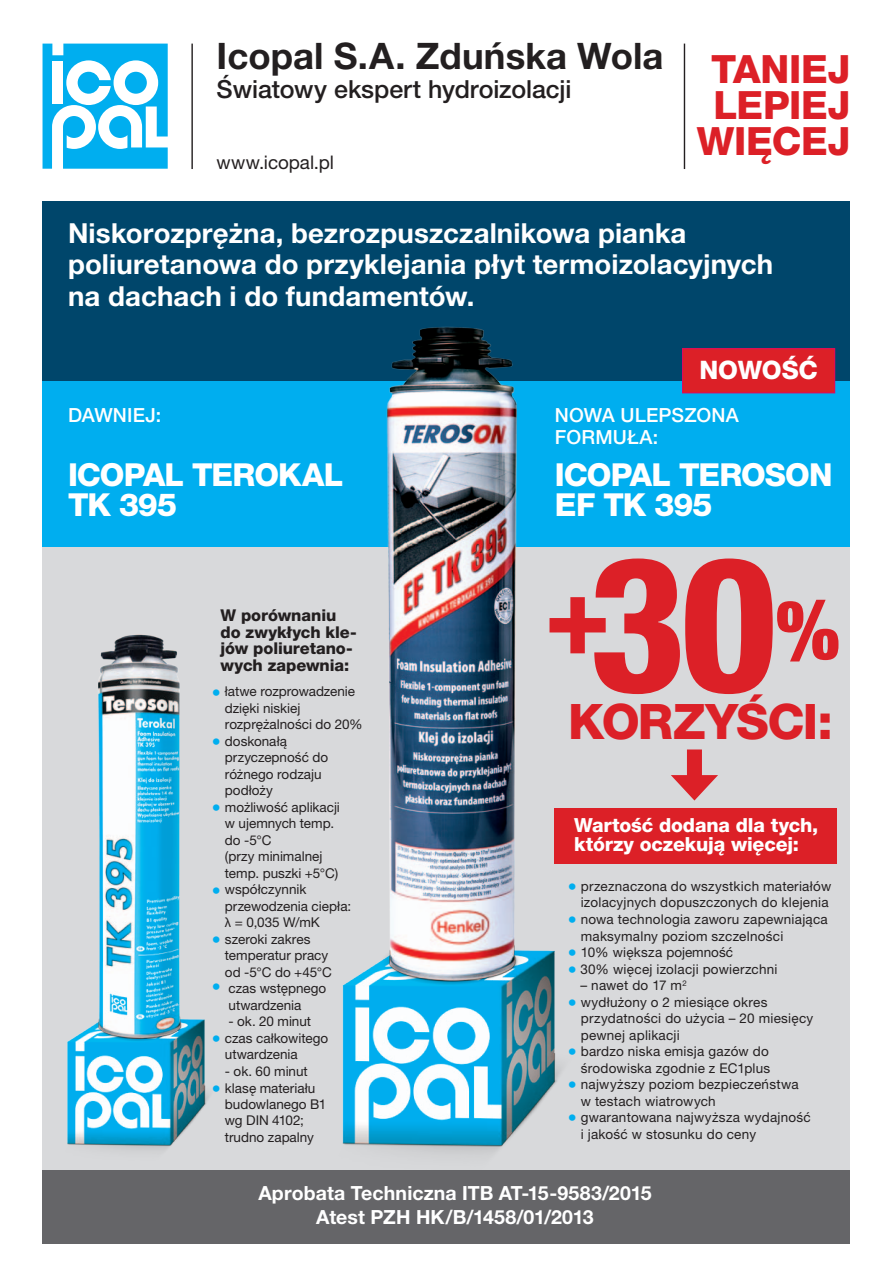
<style>
.page{position:relative;width:893px;height:1263px;background:#fff}
.page>*{position:absolute;margin:0;border:0;box-sizing:border-box;transform-origin:0 0}
.t1{font:800 condensed 187.8px "Helvetica Neue LT Pro";color:#dc2027}
.t2{font:900 condensed 81.6px "Helvetica Neue LT Pro";color:#dc2027}
.t3{font:800 49.05px "Helvetica Neue LT Pro";letter-spacing:-.04em;color:#dc2027}
.t4{font:800 39px/36px "Helvetica Neue LT Pro";letter-spacing:-.01em;color:#dc2027;text-align:center}
.t5{font:700 36.6px "Helvetica Neue LT Pro";color:#231f20}
.t6{font:800 31.65px/30.3px "Helvetica Neue LT Pro";letter-spacing:-.03em;color:#fff}
.t7{font:700 27.6px/31.5px "Helvetica Neue LT Pro";letter-spacing:.005em;color:#fff}
.t8{font:800 25.5px "Helvetica Neue LT Pro";color:#fff}
.t9{font:500 24.9px "Helvetica Neue LT Pro";letter-spacing:-.015em;color:#231f20}
.t10{font:700 19.5px/23.9px "Helvetica Neue LT Pro";letter-spacing:.005em;color:#fff;text-align:center}
.t11{font:800 19.5px/19.5px "Helvetica Neue LT Pro";letter-spacing:-.01em;color:#fff}
.t12{font:500 19.5px/21.6px "Helvetica Neue LT Pro";letter-spacing:.01em;color:#fff}
.t13{font:18.75px "Helvetica Neue LT Pro";color:#231f20}
.t14{font:800 16.35px/16.5px "Helvetica Neue LT Pro";color:#231f20}
.t15{font:13.5px/16.5px "Helvetica Neue LT Pro";letter-spacing:.005em;color:#231f20}
.s1{font-size:18px;color:#00aeef}
.s2{font-family:"Myriad Pro"}
</style>
<div class="page">
<div style="left:43px;top:1167px;width:807px;height:77px;background:#656568"></div>
<div style="left:43px;top:519px;width:807px;height:650px;background:#d8d9db"></div>
<div style="left:43px;top:201px;width:807px;height:207px;background:#00466b"></div>
<div style="left:43px;top:381px;width:807px;height:165px;background:#00aeef"></div>
<div style="left:554px;top:808px;width:283px;height:56px;background:#dc2027"></div>
<div style="left:682px;top:349px;width:153px;height:44px;background:#dc2027"></div>
<div style="left:682px;top:348px;width:153px;height:45px;border:1px solid #db0a62"></div>
<div style="left:687px;top:749px;width:15px;height:36px;background:#dc2027"></div>
<svg style="left:671px;top:775px;width:47px;height:25px"></svg>
<img style="left:42px;top:964px;width:208px;height:240px">
<img style="left:327px;top:950px;width:298px;height:220px">
<img style="left:84px;top:634px;width:123px;height:413px">
<img style="left:361px;top:326px;width:177px;height:670px">
<svg style="left:43px;top:44px;width:125px;height:125px"></svg>
<hr style="left:191px;top:44px;width:2px;height:125px;background:#231f20">
<hr style="left:684px;top:44px;width:1px;height:125px;background:#231f20">
<h3 class="t5" style="left:217px;top:33px;width:448px">Icopal S.A. Zduńska Wola</h3>
<h3 class="t9" style="left:217px;top:75px;width:356px">ŚWIATOWY EKSPERT HYDROIZOLACJI</h3>
<h3 class="t13" style="left:217px;top:151px;width:119px">www.icopal.pl</h3>
<h3 class="t4" style="left:697px;top:51px;width:155px">Taniej<br>Lepiej<br>Więcej</h3>
<h3 class="t7" style="left:68px;top:217px;width:707px">Niskorozprężna, bezrozpuszczalnikowa pianka poliuretanowa do przyklejania płyt termoizolacyjnych na dachach i do fundamentów.</h3>
<h3 class="t12" style="left:68px;top:404px;width:95px">DAWNIEJ:</h3>
<h3 class="t6" style="left:68px;top:460px;width:277px">Icopal Terokal<br>TK 395</h3>
<p class="t14" style="left:220px;top:607px;width:138px">W porównaniu do zwykłych kle&shy;jów poliuretano&shy;wych zapewnia:</p>
<p class="t15" style="left:225px;top:683px;width:139px;text-indent:-13px"><span class="s1">•</span> łatwe rozprowadzenie dzięki niskiej rozprężalności do 20%</p>
<p class="t15" style="left:225px;top:733px;width:105px;text-indent:-13px"><span class="s1">•</span> doskonałą przyczepność do różnego rodzaju podłoży</p>
<p class="t15" style="left:225px;top:799px;width:117px;text-indent:-13px"><span class="s1">•</span> możliwość aplikacji w ujemnych temp. do -5°C<br>(przy minimalnej temp. puszki +5°C)</p>
<p class="t15" style="left:225px;top:881px;width:128px;text-indent:-13px"><span class="s1">•</span> współczynnik przewodzenia ciepła: <span class="s2">λ</span> = 0,035 W/mK</p>
<p class="t15" style="left:225px;top:931px;width:109px;text-indent:-13px"><span class="s1">•</span> szeroki zakres temperatur pracy od -5°C do +45°C</p>
<p class="t15" style="left:229px;top:980px;width:99px;text-indent:-17px"><span class="s1">•</span> czas wstępnego utwardzenia</p>
<p class="t15" style="left:229px;top:1013px;width:84px">- ok. 20 minut</p>
<p class="t15" style="left:225px;top:1030px;width:105px;text-indent:-13px"><span class="s1">•</span> czas całkowitego utwardzenia</p>
<p class="t15" style="left:225px;top:1063px;width:84px">- ok. 60 minut</p>
<p class="t15" style="left:225px;top:1079px;width:103px;text-indent:-13px"><span class="s1">•</span> klasę materiału budowlanego B1 wg DIN 4102; trudno zapalny</p>
<h3 class="t8" style="left:699px;top:355px;width:120px">nowość</h3>
<h3 class="t12" style="left:555px;top:404px;width:185px">NOWA ULEPSZONA<br>FORMUŁA:</h3>
<h3 class="t6" style="left:555px;top:460px;width:279px">Icopal Teroson<br>EF TK 395</h3>
<h1 class="t1" style="left:544px;top:508px;width:235px"><sup>+</sup>30</h1>
<h2 class="t2" style="left:776px;top:578px;width:65px">%</h2>
<h3 class="t3" style="left:568px;top:692px;width:266px">korzyści:</h3>
<h3 class="t11" style="left:574px;top:815px;width:246px">Wartość dodana dla tych, którzy oczekują więcej:</h3>
<p class="t15" style="left:568px;top:878px;width:265px;text-align:right"><span class="s1">•</span> przeznaczona do wszystkich materiałów izolacyjnych dopuszczonych do klejenia</p>
<p class="t15" style="left:581px;top:911px;width:249px;text-indent:-13px"><span class="s1">•</span> nowa technologia zaworu zapewniająca maksymalny poziom szczelności</p>
<p class="t15" style="left:568px;top:944px;width:167px"><span class="s1">•</span> 10% większa pojemność</p>
<p class="t15" style="left:568px;top:960px;width:211px"><span class="s1">•</span> 30% więcej izolacji powierzchni</p>
<p class="t15" style="left:580px;top:977px;width:108px">– nawet do 17 m<sup>2</sup></p>
<p class="t15" style="left:581px;top:993px;width:234px;text-indent:-13px"><span class="s1">•</span> wydłużony o 2 miesiące okres przydatności do użycia – 20 miesięcy pewnej aplikacji</p>
<p class="t15" style="left:568px;top:1043px;width:204px;text-align:right"><span class="s1">•</span> bardzo niska emisja gazów do środowiska zgodnie z EC1plus</p>
<p class="t15" style="left:581px;top:1076px;width:219px;text-indent:-13px"><span class="s1">•</span> najwyższy poziom bezpieczeństwa w testach wiatrowych</p>
<p class="t15" style="left:581px;top:1109px;width:232px;text-indent:-13px"><span class="s1">•</span> gwarantowana najwyższa wydajność i jakość w stosunku do ceny</p>
<h3 class="t10" style="left:258px;top:1181px;width:395px">Aprobata Techniczna ITB AT-15-9583/2015<br>Atest PZH HK/B/1458/01/2013</h3>
</div>
